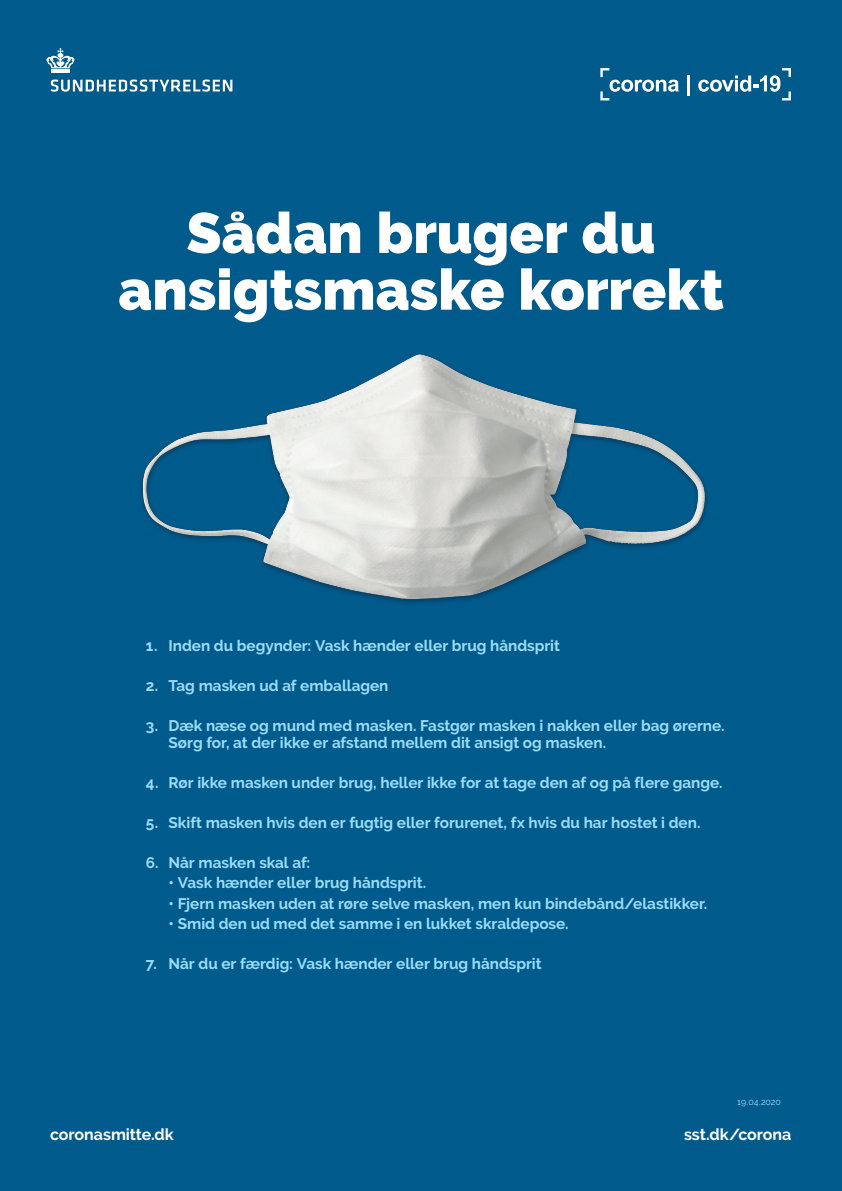
<style>
.page{position:relative;width:842px;height:1191px;background:#005b8d}
.page>*{position:absolute;margin:0;border:0;box-sizing:border-box;transform-origin:0 0}
.t1{font:900 56.7px/56.7px "Raleway";color:#fff;text-align:center}
.t2{font:700 16px "Raleway";letter-spacing:-.005em;color:#fff}
.t3{font:700 15.3px/16.7px "Raleway";color:#9cdcf8}
.t4{font:8.9px "Raleway";letter-spacing:-.005em;color:#9cdcf8}
</style>
<div class="page">
<svg style="left:600px;top:68px;width:79px;height:32px"></svg>
<hr style="left:687px;top:75px;width:3px;height:21px;background:#fff">
<svg style="left:698px;top:68px;width:93px;height:32px"></svg>
<hr style="left:51px;top:69px;width:19px;height:4px;background:#fff">
<svg style="left:46px;top:48px;width:28px;height:20px"></svg>
<svg style="left:51px;top:80px;width:181px;height:12px"></svg>
<img style="left:142px;top:354px;width:566px;height:249px">
<h1 class="t1" style="left:118px;top:205px;width:607px">Sådan bruger du ansigtsmaske korrekt</h1>
<p class="t3" style="left:146px;top:637px;width:415px">1. Inden du begynder: Vask hænder eller brug håndsprit</p>
<p class="t3" style="left:146px;top:677px;width:244px">2. Tag masken ud af emballagen</p>
<p class="t3" style="left:169px;top:718px;width:557px;text-indent:-23px">3. Dæk næse og mund med masken. Fastgør masken i nakken eller bag ørerne.<br>Sørg for, at der ikke er afstand mellem dit ansigt og masken.</p>
<p class="t3" style="left:146px;top:774px;width:578px">4. Rør ikke masken under brug, heller ikke for at tage den af og på flere gange.</p>
<p class="t3" style="left:146px;top:814px;width:556px">5. Skift masken hvis den er fugtig eller forurenet, fx hvis du har hostet i den.</p>
<p class="t3" style="left:146px;top:854px;width:166px">6. Når masken skal af:</p>
<p class="t3" style="left:169px;top:875px;width:259px">• Vask hænder eller brug håndsprit.</p>
<p class="t3" style="left:169px;top:895px;width:540px">• Fjern masken uden at røre selve masken, men kun bindebånd/elastikker.</p>
<p class="t3" style="left:169px;top:915px;width:401px">• Smid den ud med det samme i en lukket skraldepose.</p>
<p class="t3" style="left:146px;top:955px;width:397px">7. Når du er færdig: Vask hænder eller brug håndsprit</p>
<p class="t4" style="left:737px;top:1096px;width:45px">19.04.2020</p>
<p class="t2" style="left:50px;top:1125px;width:125px">coronasmitte.dk</p>
<p class="t2" style="left:684px;top:1125px;width:109px">sst.dk/corona</p>
</div>
